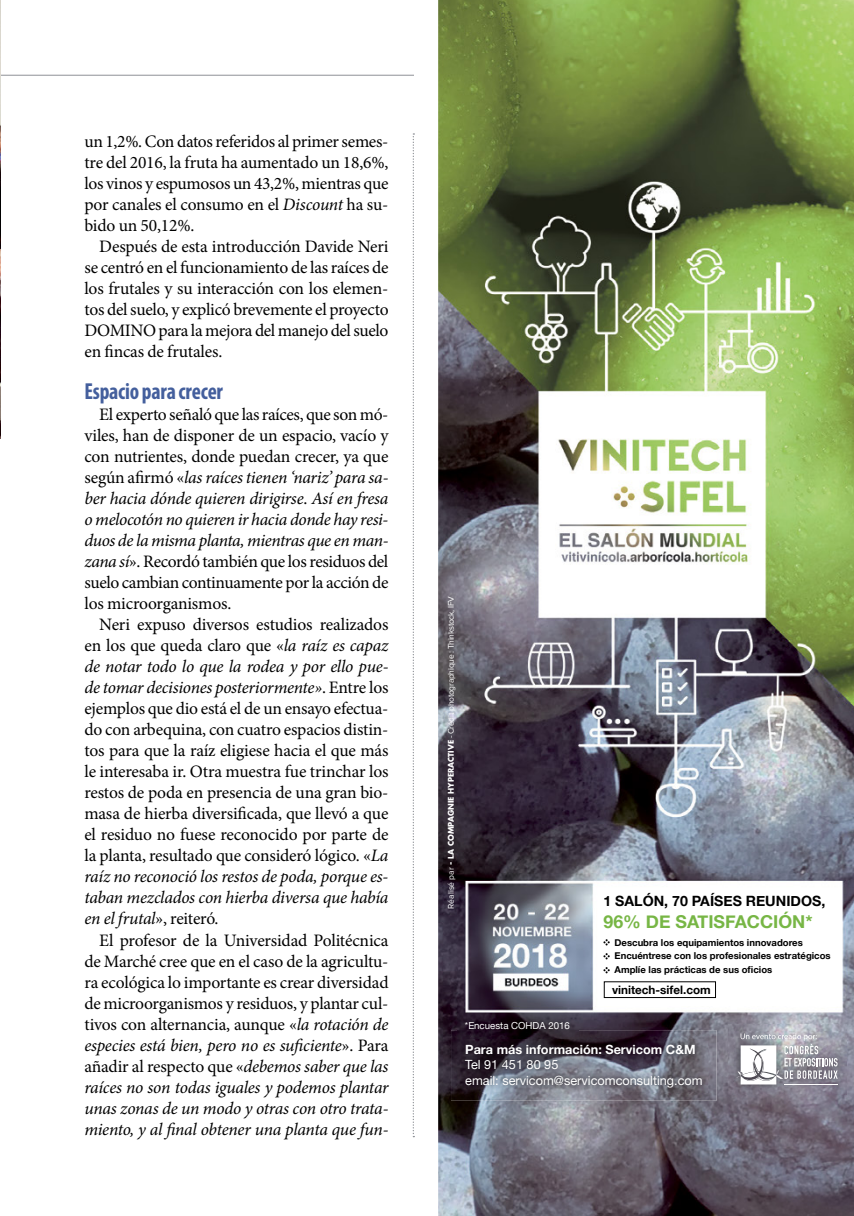
<style>
.page{position:relative;width:854px;height:1216px;background:#fff}
.page>*{position:absolute;margin:0;border:0;box-sizing:border-box;transform-origin:0 0}
.t1{font:700 condensed 23.28px "Myriad Pro";letter-spacing:-.01em;color:#445f9d;scale:.94 1}
.t2{font:700 17.68px "Helvetica Neue";color:#77b645}
.t3{font:17.5px/21px "Minion Pro";letter-spacing:-.02em;color:#000;text-align:justify}
.t4{font:700 14.17px "Helvetica Neue";color:#000}
.t5{font:12.78px/15.2px "Helvetica Neue";color:#fff}
.t6{font:700 12.78px "Helvetica Neue";color:#fff}
.t7{font:700 11.72px "Helvetica Neue";color:#000}
.t8{font:9.62px "Helvetica Neue";color:#fff}
.t9{font:700 9.45px/13.7px "Helvetica Neue";color:#000}
.t10{font:8.4px "Proxima Nova";letter-spacing:-.03em;color:#fff}
.s1{font-style:italic}
.s2{font-family:"Futura Std";font-weight:700}
.s3{font-family:"Futura Std";font-weight:700;font-size:7.7px}
</style>
<div class="page">
<hr style="left:0;top:75px;width:414px;height:1px;background:#8e9196">
<img style="left:0;top:0;width:1px;height:438px">
<img style="left:438px;top:0;width:415px;height:1215px">
<svg style="left:603px;top:939px;width:6px;height:6px"></svg>
<svg style="left:603px;top:953px;width:6px;height:6px"></svg>
<svg style="left:603px;top:967px;width:6px;height:6px"></svg>
<img style="left:728px;top:1024px;width:118px;height:70px">
<svg style="left:734px;top:1033px;width:103px;height:51px"></svg>
<img style="left:457px;top:1013px;width:121px;height:17px">
<img style="left:451px;top:1030px;width:265px;height:70px">
<img style="left:460px;top:1039px;width:247px;height:53px">
<svg style="left:412px;top:133px;width:2px;height:1004px"></svg>
<p class="t3" style="left:84px;top:131px;width:305px">un 1,2%. Con datos referidos al primer semes&shy;tre del 2016, la fruta ha aumentado un 18,6%, los vinos y espumosos un 43,2%, mientras que por canales el consumo en el <span class="s1">Discount</span> ha su&shy;bido un 50,12%.</p>
<p class="t3" style="left:84px;top:236px;width:305px;text-indent:15px">Después de esta introducción Davide Neri se centró en el funcionamiento de las raíces de los frutales y su interacción con los elemen&shy;tos del suelo, y explicó brevemente el proyecto DOMINO para la mejora del manejo del suelo en fincas de frutales.</p>
<h1 class="t1" style="left:84px;top:377px;width:149px">Espacio para crecer</h1>
<p class="t3" style="left:84px;top:404px;width:306px;text-indent:15px">El experto señaló que las raíces, que son mó&shy;viles, han de disponer de un espacio, vacío y con nutrientes, donde puedan crecer, ya que según afirmó «<span class="s1">las raíces tienen ‘nariz’ para sa&shy;ber hacia dónde quieren dirigirse</span>. <span class="s1">Así en fresa o melocotón no quieren ir hacia donde hay resi&shy;duos de la misma planta, mientras que en man&shy;zana sí</span>». Recordó también que los residuos del suelo cambian continuamente por la acción de los microorganismos.</p>
<p class="t3" style="left:84px;top:614px;width:305px;text-indent:15px">Neri expuso diversos estudios realizados en los que queda claro que «<span class="s1">la raíz es capaz de notar todo lo que la rodea y por ello pue&shy;de tomar decisiones posteriormente»</span>. Entre los ejemplos que dio está el de un ensayo efectua&shy;do con arbequina, con cuatro espacios distin&shy;tos para que la raíz eligiese hacia el que más le interesaba ir. Otra muestra fue trinchar los restos de poda en presencia de una gran bio&shy;masa de hierba diversificada, que llevó a que el residuo no fuese reconocido por parte de la planta, resultado que consideró lógico. «<span class="s1">La raíz no reconoció los restos de poda, porque es&shy;taban mezclados con hierba diversa que había en el frutal</span>», reiteró.</p>
<p class="t3" style="left:84px;top:929px;width:305px;text-indent:15px">El profesor de la Universidad Politécnica de Marché cree que en el caso de la agricultu&shy;ra ecológica lo importante es crear diversidad de microorganismos y residuos, y plantar cul&shy;tivos con alternancia, aunque «<span class="s1">la rotación de especies está bien, pero no es suficiente</span>». Para añadir al respecto que «<span class="s1">debemos saber que las raíces no son todas iguales y podemos plantar unas zonas de un modo y otras con otro trata&shy;miento, y al final obtener una planta que fun-</span></p>
<p class="t10" style="left:447px;top:908px;width:314px;rotate:-90deg">Réalisé par <span class="s2">-</span> <span class="s3">LA COMPAGNIE HYPERACTIVE</span> - Crédit photographique : Thinkstock, IFV</p>
<p class="t4" style="left:603px;top:890px;width:223px">1 SALÓN, 70 PAÍSES REUNIDOS,</p>
<p class="t2" style="left:603px;top:907px;width:210px">96% DE SATISFACCIÓN*</p>
<p class="t9" style="left:614px;top:935px;width:217px">Descubra los equipamientos innovadores<br>Encuéntrese con los profesionales estratégicos<br>Amplíe las prácticas de sus oficios</p>
<p class="t7" style="left:611px;top:980px;width:100px">vinitech-sifel.com</p>
<p class="t8" style="left:465px;top:1018px;width:106px">*Encuesta COHDA 2016</p>
<p class="t6" style="left:465px;top:1039px;width:232px">Para más información: Servicom C&amp;M</p>
<p class="t5" style="left:465px;top:1057px;width:239px">Tel 91 451 80 95<br>email: servicom@servicomconsulting.com</p>
</div>
